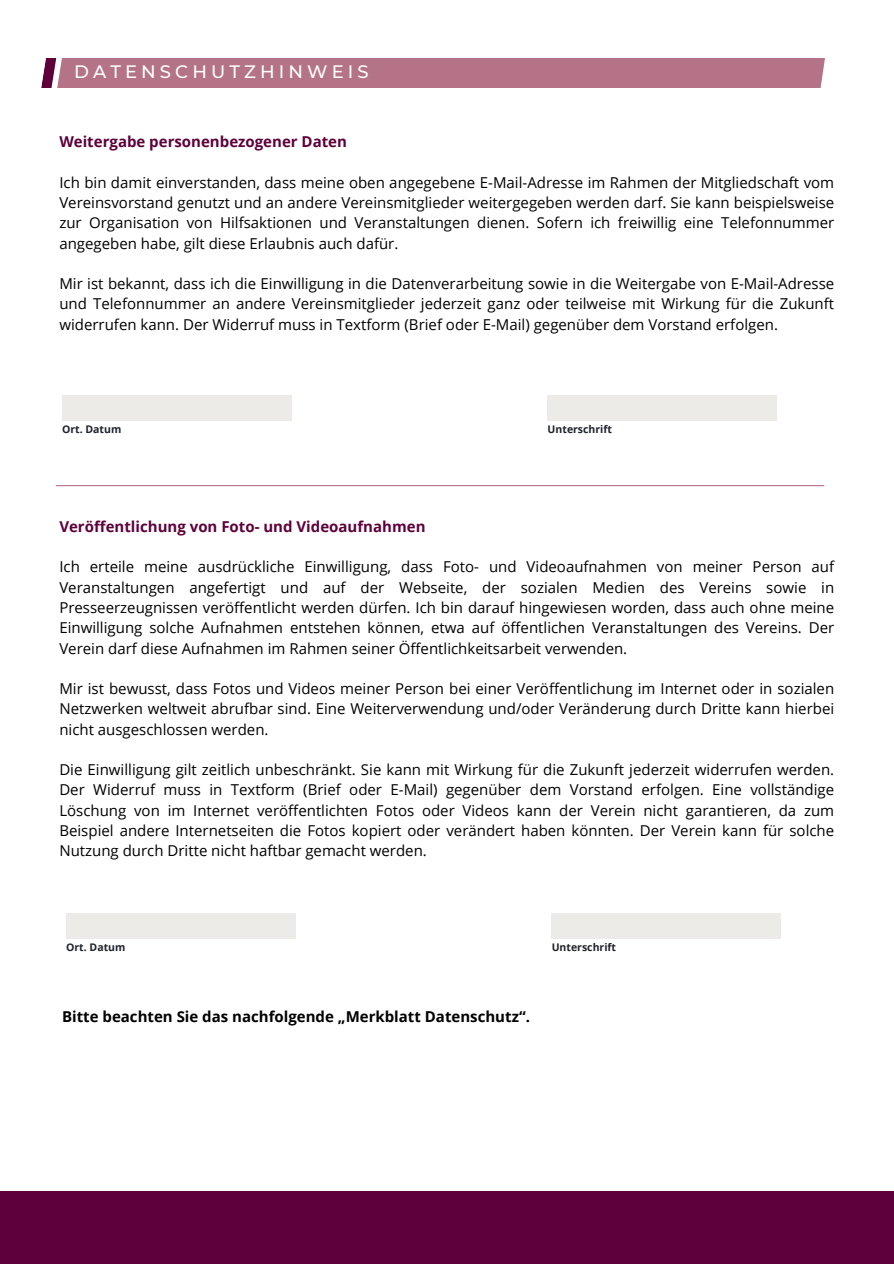
<style>
.page{position:relative;width:894px;height:1264px;background:#fff}
.page>*{position:absolute;margin:0;border:0;box-sizing:border-box;transform-origin:0 0}
.t1{font:500 18px "Montserrat";letter-spacing:.23em;color:#fff}
.t2{font:15px/20.2px "Open Sans";color:#000;text-align:justify}
.t3{font:700 15px "Open Sans";color:#5e003a}
.t4{font:700 15px "Open Sans";color:#000}
.t5{font:700 10.5px "Open Sans";color:#1e232b}
</style>
<div class="page">
<div style="left:62px;top:395px;width:229px;height:25px;background:#edebe8"></div>
<div style="left:547px;top:395px;width:229px;height:25px;background:#edebe8"></div>
<hr style="left:56px;top:485px;width:767px;height:1px;background:#b57387">
<div style="left:66px;top:913px;width:229px;height:25px;background:#edebe8"></div>
<div style="left:551px;top:913px;width:229px;height:25px;background:#edebe8"></div>
<div style="left:56px;top:58px;width:768px;height:30px;background:#b57387"></div>
<svg style="left:820px;top:58px;width:5px;height:30px"></svg>
<svg style="left:41px;top:58px;width:21px;height:30px"></svg>
<div style="left:0;top:1191px;width:893px;height:72px;background:#5e003a"></div>
<p class="t1" style="left:74px;top:61px;width:296px">DATENSCHUTZHINWEIS</p>
<h1 class="t3" style="left:59px;top:131px;width:289px">Weitergabe personenbezogener Daten</h1>
<h2 class="t2" style="left:59px;top:172px;width:776px">Ich bin damit einverstanden, dass meine oben angegebene E-Mail-Adresse im Rahmen der Mitgliedschaft vom Vereinsvorstand genutzt und an andere Vereinsmitglieder weitergegeben werden darf. Sie kann beispielsweise zur Organisation von Hilfsaktionen und Veranstaltungen dienen. Sofern ich freiwillig eine Telefonnummer angegeben habe, gilt diese Erlaubnis auch dafür.</h2>
<h3 class="t2" style="left:59px;top:273px;width:776px">Mir ist bekannt, dass ich die Einwilligung in die Datenverarbeitung sowie in die Weitergabe von E-Mail-Adresse und Telefonnummer an andere Vereinsmitglieder jederzeit ganz oder teilweise mit Wirkung für die Zukunft widerrufen kann. Der Widerruf muss in Textform (Brief oder E-Mail) gegenüber dem Vorstand erfolgen.</h3>
<h3 class="t5" style="left:62px;top:421px;width:61px">Ort. Datum</h3>
<p class="t5" style="left:547px;top:421px;width:66px">Unterschrift</p>
<p class="t3" style="left:59px;top:516px;width:367px">Veröffentlichung von Foto- und Videoaufnahmen</p>
<h2 class="t2" style="left:59px;top:556px;width:776px">Ich erteile meine ausdrückliche Einwilligung, dass Foto- und Videoaufnahmen von meiner Person auf Veranstaltungen angefertigt und auf der Webseite, der sozialen Medien des Vereins sowie in Presseerzeugnissen veröffentlicht werden dürfen. Ich bin darauf hingewiesen worden, dass auch ohne meine Einwilligung solche Aufnahmen entstehen können, etwa auf öffentlichen Veranstaltungen des Vereins. Der Verein darf diese Aufnahmen im Rahmen seiner Öffentlichkeitsarbeit verwenden.</h2>
<h3 class="t2" style="left:59px;top:678px;width:776px">Mir ist bewusst, dass Fotos und Videos meiner Person bei einer Veröffentlichung im Internet oder in sozialen Netzwerken weltweit abrufbar sind. Eine Weiterverwendung und/oder Veränderung durch Dritte kann hierbei nicht ausgeschlossen werden.</h3>
<h3 class="t2" style="left:59px;top:759px;width:776px">Die Einwilligung gilt zeitlich unbeschränkt. Sie kann mit Wirkung für die Zukunft jederzeit widerrufen werden.<br>Der Widerruf muss in Textform (Brief oder E-Mail) gegenüber dem Vorstand erfolgen. Eine vollständige Löschung von im Internet veröffentlichten Fotos oder Videos kann der Verein nicht garantieren, da zum Beispiel andere Internetseiten die Fotos kopiert oder verändert haben könnten. Der Verein kann für solche Nutzung durch Dritte nicht haftbar gemacht werden.</h3>
<h3 class="t5" style="left:66px;top:939px;width:61px">Ort. Datum</h3>
<p class="t5" style="left:551px;top:939px;width:66px">Unterschrift</p>
<h2 class="t4" style="left:62px;top:1005px;width:469px">Bitte beachten Sie das nachfolgende „Merkblatt Datenschutz“.</h2>
</div>
